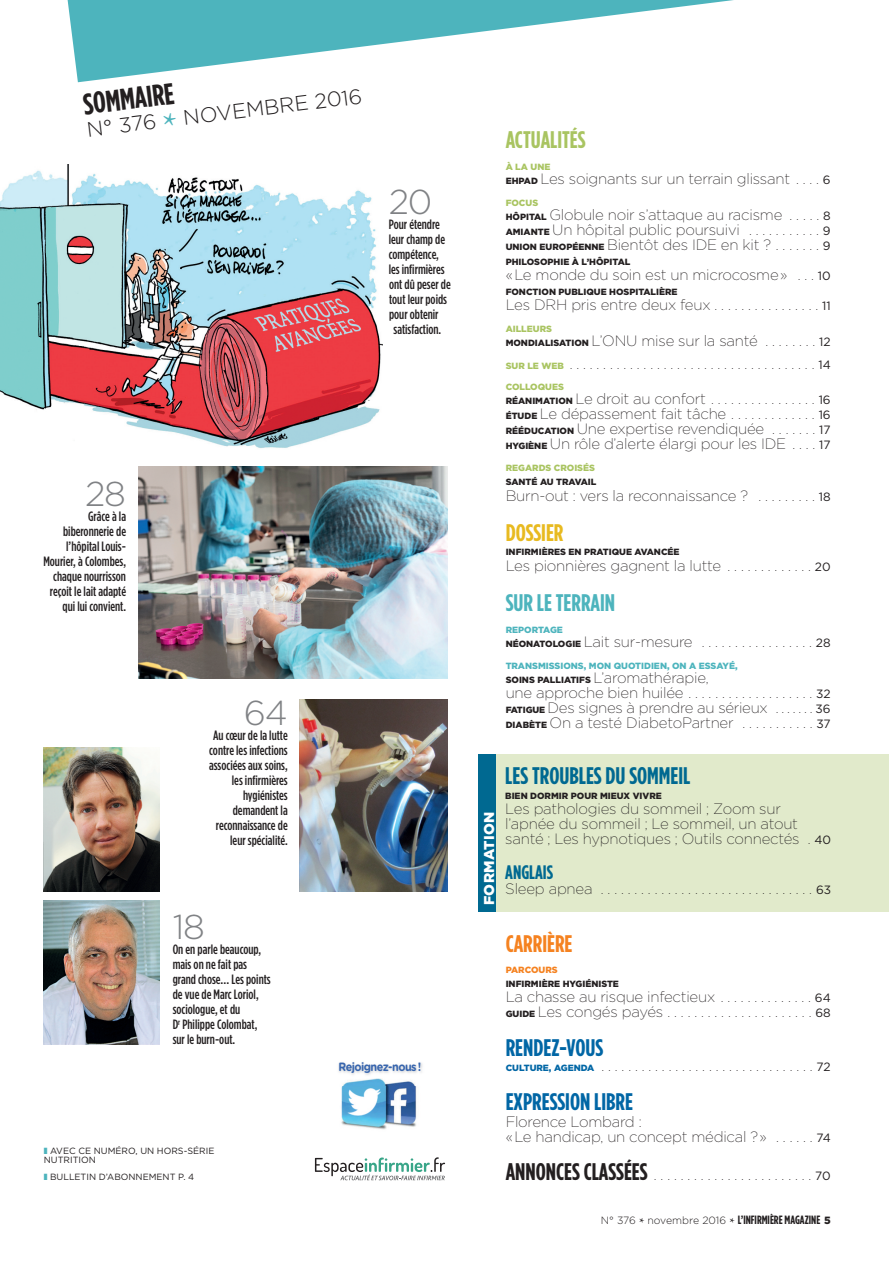
<style>
.page{position:relative;width:889px;height:1262px;background:#fff}
.page>*{position:absolute;margin:0;border:0;box-sizing:border-box;transform-origin:0 0}
.t1{font:300 34.5px "Gotham";letter-spacing:-.035em;color:#808285}
.t2{font:700 30px "Gotham Condensed";color:#231f20}
.t3{font:700 24px "Gotham Condensed";color:#0166a5}
.t4{font:700 24px "Gotham Condensed";color:#006991}
.t5{font:700 24px "Gotham Condensed";color:#4db4bd}
.t6{font:700 24px "Gotham Condensed";color:#a9c461}
.t7{font:700 24px "Gotham Condensed";color:#f58220}
.t8{font:700 24px "Gotham Condensed";color:#e8ba20}
.t9{font:300 21px "Gotham";color:#231f20}
.t10{font:700 19.5px "Gotham Condensed";color:#006991}
.t11{font:200 15px/15px "Gotham";letter-spacing:-.015em;color:#231f20}
.t12{font:900 14.25px "Gotham";letter-spacing:.025em;color:#fff}
.t13{font:500 13.5px/15px "Gotham Condensed";color:#231f20;text-align:right}
.t14{font:700 12px "Gotham Condensed";color:#231f20}
.t15{font:700 12px "Gotham Rounded";letter-spacing:-.05em;color:#3765ae;scale:.9 1}
.t16{font:900 9px "Gotham";color:#231f20}
.t17{font:9px/9px "Gotham";color:#231f20}
.t18{font:900 9px "Gotham";color:#4db4bd}
.t19{font:900 9px "Gotham";color:#a9c461}
.t20{font:900 9px "Gotham";color:#f58220}
.s1{font-family:"Minion Pro";font-weight:400;font-size:36px;color:#4db4bd}
.s2{color:#4db4bd}
.s3{font-weight:900;font-size:9px}
.s4{font-weight:400;font-size:12px}
.s5{font-weight:900;font-size:9px;color:#a9c461}
.s6{font-weight:900;font-size:9px;color:#0166a5}
.s7{font-family:"Gotham Condensed";font-weight:700;font-size:24px}
.s8{font-family:"Gotham";font-weight:300;font-size:10.5px}
.s9{font-family:"Minion Pro";font-weight:400;font-size:13.5px}
.s10{font-family:"Gotham";font-weight:900;font-size:10.5px}
</style>
<div class="page">
<div style="left:496px;top:754px;width:393px;height:157px;background:#e1eacb"></div>
<img style="left:44px;top:747px;width:115px;height:144px">
<img style="left:44px;top:900px;width:115px;height:144px">
<svg style="left:67px;top:0;width:667px;height:82px"></svg>
<img style="left:0;top:164px;width:383px;height:284px">
<img style="left:138px;top:466px;width:310px;height:212px">
<img style="left:300px;top:699px;width:147px;height:192px">
<div style="left:478px;top:754px;width:18px;height:157px;background:#006991"></div>
<svg style="left:315px;top:1157px;width:130px;height:22px"></svg>
<img style="left:341px;top:1084px;width:76px;height:46px">
<img style="left:338px;top:1062px;width:84px;height:13px">
<img style="left:344px;top:1078px;width:71px;height:6px">
<h2 class="t2" style="left:82px;top:87px;width:93px;rotate:-7deg">SOMMAIRE</h2>
<h3 class="t9" style="left:85px;top:116px;width:279px;rotate:-7deg">N° 376 <span class="s1">*</span> NOVEMBRE 2016</h3>
<h1 class="t1" style="left:389px;top:180px;width:45px">20</h1>
<p class="t13" style="left:389px;top:217px;width:53px">Pour étendre</p>
<p class="t13" style="left:389px;top:232px;width:58px">leur champ de</p>
<p class="t13" style="left:389px;top:247px;width:52px">compétence,</p>
<p class="t13" style="left:389px;top:262px;width:57px">les infirmières</p>
<p class="t13" style="left:389px;top:277px;width:63px">ont dû peser de</p>
<p class="t13" style="left:389px;top:292px;width:59px">tout leur poids</p>
<p class="t13" style="left:389px;top:307px;width:51px">pour obtenir</p>
<p class="t13" style="left:393px;top:322px;width:49px">satisfaction.</p>
<h1 class="t1" style="left:85px;top:472px;width:42px">28</h1>
<p class="t13" style="left:43px;top:508px;width:84px">Grâce à la biberonnerie de l’hôpital Louis-<br>Mourier, à Colombes, chaque nourrisson reçoit le lait adapté qui lui convient.</p>
<h1 class="t1" style="left:244px;top:690px;width:45px">64</h1>
<p class="t13" style="left:209px;top:727px;width:80px">Au cœur de la lutte contre les infections associées aux soins, les infirmières hygiénistes demandent la reconnaissance de leur spécialité.</p>
<h1 class="t1" style="left:173px;top:904px;width:34px">18</h1>
<p class="t13" style="left:173px;top:941px;width:100px;text-align:left">On en parle beaucoup, mais on ne fait pas grand chose… Les points de vue de Marc Loriol, sociologue, et du<br>D<sup>r</sup> Philippe Colombat, sur le burn-out.</p>
<p class="t17" style="left:44px;top:1145px;width:172px"><span class="s2">❚</span> AVEC CE NUMÉRO, UN HORS-SÉRIE<br>NUTRITION</p>
<p class="t17" style="left:44px;top:1171px;width:152px"><span class="s2">❚</span> BULLETIN D’ABONNEMENT P. 4</p>
<p class="t15" style="left:338px;top:1057px;width:94px">Rejoignez-nous !</p>
<h3 class="t6" style="left:506px;top:126px;width:82px">ACTUALITÉS</h3>
<p class="t19" style="left:506px;top:160px;width:46px">À LA UNE</p>
<p class="t11" style="left:506px;top:170px;width:326px"><span class="s3">EHPAD</span> Les soignants sur un terrain glissant . . . . <span class="s4">6</span></p>
<p class="t19" style="left:506px;top:197px;width:34px">FOCUS</p>
<p class="t11" style="left:506px;top:207px;width:326px;text-align:justify"><span class="s3">HÔPITAL</span> Globule noir s’attaque au racisme . . . . . <span class="s4">8<br></span><span class="s3">AMIANTE</span> Un hôpital public poursuivi . . . . . . . . . . . <span class="s4">9<br></span><span class="s3">UNION EUROPÉENNE</span> Bientôt des IDE en kit ? . . . . . . . <span class="s4">9</span></p>
<p class="t16" style="left:506px;top:255px;width:126px">PHILOSOPHIE À L’HÔPITAL</p>
<p class="t11" style="left:506px;top:267px;width:326px">«Le monde du soin est un microcosme» . . . <span class="s4">10</span></p>
<p class="t16" style="left:506px;top:285px;width:173px">FONCTION PUBLIQUE HOSPITALIÈRE</p>
<p class="t11" style="left:506px;top:296px;width:326px">Les DRH pris entre deux feux . . . . . . . . . . . . . . . . <span class="s4">11</span></p>
<p class="t19" style="left:506px;top:323px;width:48px">AILLEURS</p>
<p class="t11" style="left:506px;top:329px;width:326px;line-height:22.2px"><span class="s3">MONDIALISATION</span> L’ONU mise sur la santé . . . . . . . . <span class="s4">12<br></span><span class="s5">SUR LE WEB</span> . . . . . . . . . . . . . . . . . . . . . . . . . . . . . . . . . . . . . <span class="s4">14</span></p>
<p class="t19" style="left:506px;top:380px;width:60px">COLLOQUES</p>
<p class="t11" style="left:506px;top:390px;width:326px;text-align:justify"><span class="s3">RÉANIMATION</span> Le droit au confort . . . . . . . . . . . . . . . . <span class="s4">16<br></span><span class="s3">ÉTUDE</span> Le dépassement fait tâche . . . . . . . . . . . . . <span class="s4">16<br></span><span class="s3">RÉÉDUCATION</span> Une expertise revendiquée . . . . . . . <span class="s4">17<br></span><span class="s3">HYGIÈNE</span> Un rôle d’alerte élargi pour les IDE . . . . <span class="s4">17</span></p>
<p class="t19" style="left:506px;top:461px;width:91px">REGARDS CROISÉS</p>
<p class="t16" style="left:506px;top:476px;width:92px">SANTÉ AU TRAVAIL</p>
<p class="t11" style="left:506px;top:487px;width:326px">Burn-out : vers la reconnaissance ? . . . . . . . . . <span class="s4">18</span></p>
<h3 class="t8" style="left:506px;top:518px;width:59px">DOSSIER</h3>
<p class="t16" style="left:506px;top:546px;width:175px">INFIRMIÈRES EN PRATIQUE AVANCÉE</p>
<p class="t11" style="left:506px;top:558px;width:326px">Les pionnières gagnent la lutte . . . . . . . . . . . . . <span class="s4">20</span></p>
<h3 class="t5" style="left:506px;top:588px;width:111px">SUR LE TERRAIN</h3>
<p class="t18" style="left:506px;top:623px;width:59px">REPORTAGE</p>
<p class="t11" style="left:506px;top:633px;width:326px"><span class="s3">NÉONATOLOGIE</span> Lait sur-mesure . . . . . . . . . . . . . . . . . <span class="s4">28</span></p>
<p class="t18" style="left:506px;top:659px;width:233px">TRANSMISSIONS, MON QUOTIDIEN, ON A ESSAYÉ,</p>
<p class="t11" style="left:506px;top:669px;width:326px"><span class="s3">SOINS PALLIATIFS</span> L’aromathérapie,<br>une approche bien huilée . . . . . . . . . . . . . . . . . . . <span class="s4">32<br></span><span class="s3">FATIGUE</span> Des signes à prendre au sérieux . . . . . . . <span class="s4">36<br></span><span class="s3">DIABÈTE</span> On a testé DiabetoPartner . . . . . . . . . . . <span class="s4">37</span></p>
<p class="t12" style="left:479px;top:904px;width:95px;rotate:-90deg">FORMATION</p>
<h3 class="t4" style="left:505px;top:761px;width:187px">LES TROUBLES DU SOMMEIL</h3>
<p class="t16" style="left:505px;top:789px;width:158px">BIEN DORMIR POUR MIEUX VIVRE</p>
<p class="t11" style="left:505px;top:801px;width:327px">Les pathologies du sommeil ; Zoom sur l’apnée du sommeil ; Le sommeil, un atout santé ; Les hypnotiques ; Outils connectés . <span class="s4">40</span></p>
<h3 class="t10" style="left:505px;top:860px;width:49px">ANGLAIS</h3>
<p class="t11" style="left:505px;top:880px;width:327px">Sleep apnea . . . . . . . . . . . . . . . . . . . . . . . . . . . . . . . . <span class="s4">63</span></p>
<h3 class="t7" style="left:506px;top:928px;width:68px">CARRIÈRE</h3>
<p class="t20" style="left:506px;top:963px;width:54px">PARCOURS</p>
<p class="t16" style="left:506px;top:977px;width:115px">INFIRMIÈRE HYGIÉNISTE</p>
<p class="t11" style="left:506px;top:988px;width:326px">La chasse au risque infectieux . . . . . . . . . . . . . . <span class="s4">64<br></span><span class="s3">GUIDE</span> Les congés payés . . . . . . . . . . . . . . . . . . . . . . <span class="s4">68</span></p>
<h3 class="t3" style="left:506px;top:1033px;width:99px">RENDEZ-VOUS</h3>
<p class="t11" style="left:506px;top:1057px;width:326px"><span class="s6">CULTURE, AGENDA</span> . . . . . . . . . . . . . . . . . . . . . . . . . . . . . . . . <span class="s4">72</span></p>
<h3 class="t3" style="left:506px;top:1086px;width:129px">EXPRESSION LIBRE</h3>
<p class="t11" style="left:506px;top:1113px;width:326px">Florence Lombard :<br>«Le handicap, un concept médical ?» . . . . . . <span class="s4">74</span></p>
<p class="t11" style="left:506px;top:1166px;width:326px"><span class="s7">ANNONCES CLASSÉES</span> . . . . . . . . . . . . . . . . . . . . . . . . <span class="s4">70</span></p>
<p class="t14" style="left:601px;top:1212px;width:231px"><span class="s8">N° 376</span> <span class="s9">*</span> <span class="s8">novembre 2016</span> <span class="s9">*</span> L’INFIRMIÈRE MAGAZINE <span class="s10">5</span></p>
</div>
